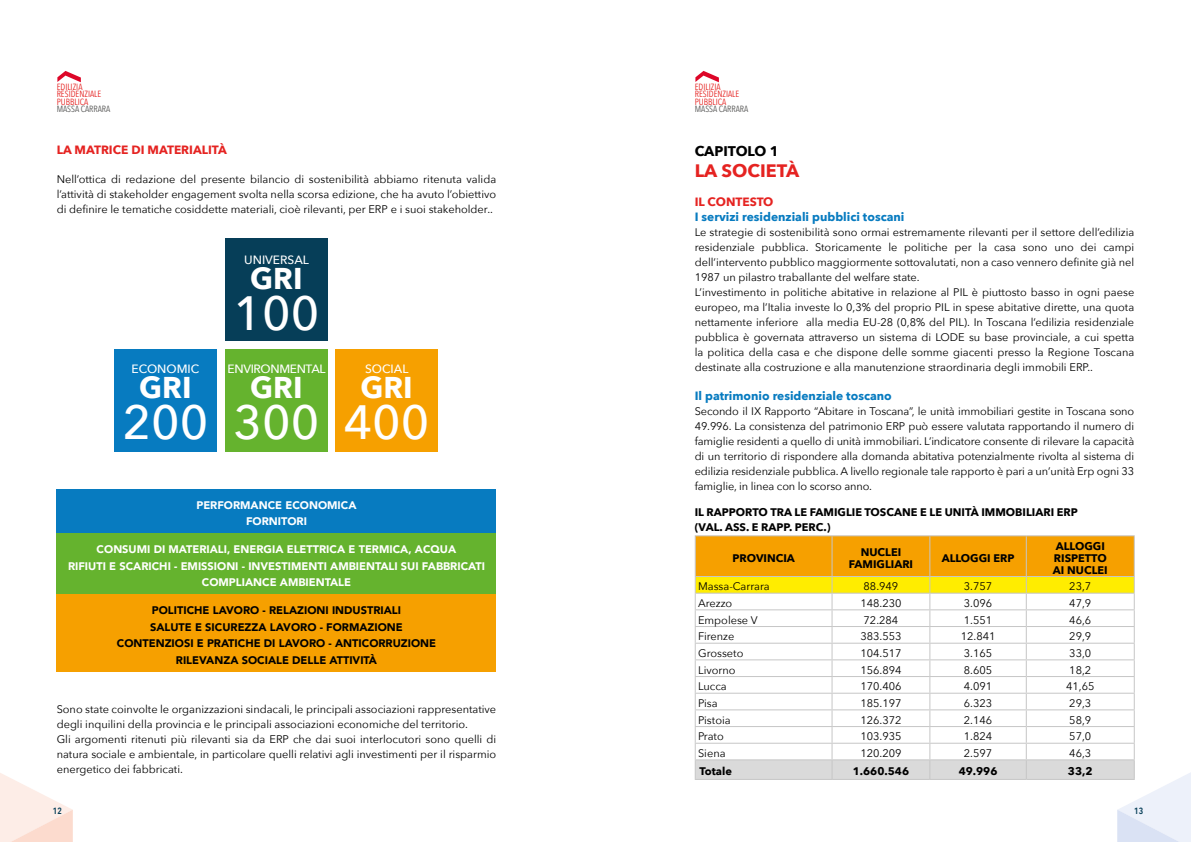
<style>
.page{position:relative;width:1191px;height:842px;background:#fff}
.page>*{position:absolute;margin:0;border:0;box-sizing:border-box;transform-origin:0 0}
.t1{font:500 48px "Avenir Next";color:#fff}
.t2{font:700 30px "Avenir Next";color:#fff}
.t3{font:700 18px "Avenir Next";color:#e52321}
.t4{font:700 14px "Avenir Next";color:#000}
.t5{font:700 12px "Avenir Next";color:#077bc0}
.t6{font:700 12px "Avenir Next";color:#e52321}
.t7{font:500 12px "Avenir Next";color:#fff}
.t8{font:500 12px "Avenir Next";letter-spacing:-.03em;color:#fff}
.t9{font:11px/15px "Avenir Next";color:#000;text-align:justify}
.t10{font:900 11px/16.5px "Avenir";color:#fff;text-align:center}
.t11{font:700 11px/12px "Avenir Next";color:#000}
.t12{font:900 11px/16.5px "Avenir";color:#000;text-align:center}
.t13{font:9px/7.5px "Avenir Next Condensed";color:#e52321}
.t14{font:9px "Avenir Next Condensed";color:#575756}
.t15{font:600 9px "Avenir Next Condensed";color:#063e58}
</style>
<div class="page">
<svg style="left:0;top:773px;width:73px;height:69px"></svg>
<svg style="left:57px;top:71px;width:24px;height:11px"></svg>
<svg style="left:695px;top:71px;width:24px;height:11px"></svg>
<div style="left:225px;top:238px;width:102px;height:102px;background:#063e58"></div>
<div style="left:114px;top:349px;width:102px;height:102px;background:#077bc0"></div>
<div style="left:225px;top:349px;width:102px;height:102px;background:#65b32e"></div>
<div style="left:335px;top:349px;width:102px;height:102px;background:#f6a000"></div>
<div style="left:57px;top:489px;width:439px;height:45px;background:#077bc0"></div>
<div style="left:57px;top:534px;width:439px;height:61px;background:#65b32e"></div>
<div style="left:57px;top:595px;width:439px;height:77px;background:#f6a000"></div>
<hr style="left:694px;top:535px;width:138px;height:1px;background:#c6c6c6">
<hr style="left:832px;top:535px;width:98px;height:1px;background:#c6c6c6">
<hr style="left:930px;top:535px;width:96px;height:1px;background:#c6c6c6">
<hr style="left:1026px;top:535px;width:108px;height:1px;background:#c6c6c6">
<svg style="left:694px;top:536px;width:497px;height:306px"></svg>
<hr style="left:694px;top:779px;width:138px;height:1px;background:#c6c6c6">
<hr style="left:832px;top:779px;width:98px;height:1px;background:#c6c6c6">
<hr style="left:930px;top:779px;width:96px;height:1px;background:#c6c6c6">
<hr style="left:1026px;top:779px;width:108px;height:1px;background:#c6c6c6">
<p class="t13" style="left:57px;top:83px;width:46px">EDILIZIA<br>RESIDENZIALE<br>PUBBLICA</p>
<p class="t14" style="left:57px;top:102px;width:55px">MASSA CARRARA</p>
<p class="t6" style="left:57px;top:139px;width:172px">LA MATRICE DI MATERIALITÀ</p>
<p class="t9" style="left:57px;top:171px;width:441px">Nell’ottica di redazione del presente bilancio di sostenibilità abbiamo ritenuta valida l’attività di stakeholder engagement svolta nella scorsa edizione, che ha avuto l’obiettivo di definire le tematiche cosiddette materiali, cioè rilevanti, per ERP e i suoi stakeholder..</p>
<p class="t7" style="left:131px;top:359px;width:69px">ECONOMIC</p>
<h2 class="t2" style="left:139px;top:362px;width:54px">GRI</h2>
<h1 class="t1" style="left:123px;top:382px;width:87px">200</h1>
<p class="t7" style="left:244px;top:249px;width:66px">UNIVERSAL</p>
<h2 class="t2" style="left:250px;top:252px;width:54px">GRI</h2>
<h1 class="t1" style="left:234px;top:272px;width:87px">100</h1>
<p class="t8" style="left:228px;top:359px;width:100px">ENVIRONMENTAL</p>
<h2 class="t2" style="left:250px;top:362px;width:54px">GRI</h2>
<h1 class="t1" style="left:234px;top:382px;width:87px">300</h1>
<p class="t7" style="left:365px;top:359px;width:45px">SOCIAL</p>
<h2 class="t2" style="left:360px;top:362px;width:54px">GRI</h2>
<h1 class="t1" style="left:344px;top:382px;width:87px">400</h1>
<p class="t10" style="left:196px;top:496px;width:162px">PERFORMANCE ECONOMICA<br>FORNITORI</p>
<p class="t10" style="left:68px;top:541px;width:418px">CONSUMI DI MATERIALI, ENERGIA ELETTRICA E TERMICA, ACQUA<br>RIFIUTI E SCARICHI - EMISSIONI - INVESTIMENTI AMBIENTALI SUI FABBRICATI<br>COMPLIANCE AMBIENTALE</p>
<p class="t12" style="left:117px;top:602px;width:321px">POLITICHE LAVORO - RELAZIONI INDUSTRIALI<br>SALUTE E SICUREZZA LAVORO - FORMAZIONE CONTENZIOSI E PRATICHE DI LAVORO - ANTICORRUZIONE RILEVANZA SOCIALE DELLE ATTIVITÀ</p>
<p class="t9" style="left:57px;top:701px;width:441px;text-align:left">Sono state coinvolte le organizzazioni sindacali, le principali associazioni rappresentative degli inquilini della provincia e le principali associazioni economiche del territorio.<br>Gli argomenti ritenuti più rilevanti sia da ERP che dai suoi interlocutori sono quelli di natura sociale e ambientale, in particolare quelli relativi agli investimenti per il risparmio energetico dei fabbricati.</p>
<p class="t13" style="left:694px;top:83px;width:46px">EDILIZIA<br>RESIDENZIALE<br>PUBBLICA</p>
<p class="t14" style="left:694px;top:102px;width:55px">MASSA CARRARA</p>
<p class="t4" style="left:694px;top:139px;width:86px">CAPITOLO 1</p>
<h3 class="t3" style="left:694px;top:155px;width:106px">LA SOCIETÀ</h3>
<p class="t6" style="left:694px;top:192px;width:80px">IL CONTESTO</p>
<p class="t5" style="left:694px;top:206px;width:211px">I servizi residenziali pubblici toscani</p>
<p class="t9" style="left:694px;top:224px;width:441px;text-align:left">Le strategie di sostenibilità sono ormai estremamente rilevanti per il settore dell’edilizia residenziale pubblica. Storicamente le politiche per la casa sono uno dei campi dell’intervento pubblico maggiormente sottovalutati, non a caso vennero definite già nel 1987 un pilastro traballante del welfare state.<br>L’investimento in politiche abitative in relazione al PIL è piuttosto basso in ogni paese europeo, ma l’Italia investe lo 0,3% del proprio PIL in spese abitative dirette, una quota nettamente inferiore alla media EU-28 (0,8% del PIL). In Toscana l’edilizia residenziale pubblica è governata attraverso un sistema di LODE su base provinciale, a cui spetta la politica della casa e che dispone delle somme giacenti presso la Regione Toscana destinate alla costruzione e alla manutenzione straordinaria degli immobili ERP..</p>
<p class="t5" style="left:694px;top:385px;width:198px">Il patrimonio residenziale toscano</p>
<p class="t9" style="left:694px;top:403px;width:441px">Secondo il IX Rapporto “Abitare in Toscana”, le unità immobiliari gestite in Toscana sono 49.996. La consistenza del patrimonio ERP può essere valutata rapportando il numero di famiglie residenti a quello di unità immobiliari. L’indicatore consente di rilevare la capacità di un territorio di rispondere alla domanda abitativa potenzialmente rivolta al sistema di edilizia residenziale pubblica. A livello regionale tale rapporto è pari a un’unità Erp ogni 33 famiglie, in linea con lo scorso anno.</p>
<p class="t11" style="left:694px;top:505px;width:385px;line-height:15px">IL RAPPORTO TRA LE FAMIGLIE TOSCANE E LE UNITÀ IMMOBILIARI ERP (VAL. ASS. E RAPP. PERC.)</p>
<p class="t11" style="left:732px;top:552px;width:64px">PROVINCIA</p>
<p class="t11" style="left:848px;top:546px;width:66px;text-align:center">NUCLEI<br>FAMIGLIARI</p>
<p class="t11" style="left:941px;top:552px;width:74px">ALLOGGI ERP</p>
<p class="t11" style="left:1053px;top:540px;width:56px">ALLOGGI<br>RISPETTO<br>AI NUCLEI</p>
<p class="t9" style="left:698px;top:578px;width:73px">Massa-Carrara</p>
<p class="t9" style="left:863px;top:578px;width:36px">88.949</p>
<p class="t9" style="left:964px;top:578px;width:30px">3.757</p>
<p class="t9" style="left:1069px;top:578px;width:23px">23,7</p>
<p class="t9" style="left:698px;top:595px;width:36px">Arezzo</p>
<p class="t9" style="left:860px;top:595px;width:43px">148.230</p>
<p class="t9" style="left:964px;top:595px;width:30px">3.096</p>
<p class="t9" style="left:1069px;top:595px;width:23px">47,9</p>
<p class="t9" style="left:698px;top:612px;width:61px">Empolese V</p>
<p class="t9" style="left:863px;top:612px;width:36px">72.284</p>
<p class="t9" style="left:964px;top:612px;width:30px">1.551</p>
<p class="t9" style="left:1069px;top:612px;width:23px">46,6</p>
<p class="t9" style="left:698px;top:628px;width:38px">Firenze</p>
<p class="t9" style="left:860px;top:628px;width:43px">383.553</p>
<p class="t9" style="left:960px;top:628px;width:36px">12.841</p>
<p class="t9" style="left:1069px;top:628px;width:23px">29,9</p>
<p class="t9" style="left:698px;top:645px;width:47px">Grosseto</p>
<p class="t9" style="left:860px;top:645px;width:43px">104.517</p>
<p class="t9" style="left:964px;top:645px;width:30px">3.165</p>
<p class="t9" style="left:1069px;top:645px;width:23px">33,0</p>
<p class="t9" style="left:698px;top:662px;width:39px">Livorno</p>
<p class="t9" style="left:860px;top:662px;width:43px">156.894</p>
<p class="t9" style="left:964px;top:662px;width:30px">8.605</p>
<p class="t9" style="left:1069px;top:662px;width:23px">18,2</p>
<p class="t9" style="left:698px;top:678px;width:30px">Lucca</p>
<p class="t9" style="left:860px;top:678px;width:43px">170.406</p>
<p class="t9" style="left:964px;top:678px;width:30px">4.091</p>
<p class="t9" style="left:1066px;top:678px;width:30px">41,65</p>
<p class="t9" style="left:698px;top:695px;width:21px">Pisa</p>
<p class="t9" style="left:860px;top:695px;width:43px">185.197</p>
<p class="t9" style="left:964px;top:695px;width:30px">6.323</p>
<p class="t9" style="left:1069px;top:695px;width:23px">29,3</p>
<p class="t9" style="left:698px;top:712px;width:34px">Pistoia</p>
<p class="t9" style="left:860px;top:712px;width:43px">126.372</p>
<p class="t9" style="left:964px;top:712px;width:30px">2.146</p>
<p class="t9" style="left:1069px;top:712px;width:23px">58,9</p>
<p class="t9" style="left:698px;top:728px;width:27px">Prato</p>
<p class="t9" style="left:860px;top:728px;width:43px">103.935</p>
<p class="t9" style="left:964px;top:728px;width:30px">1.824</p>
<p class="t9" style="left:1069px;top:728px;width:23px">57,0</p>
<p class="t9" style="left:698px;top:745px;width:29px">Siena</p>
<p class="t9" style="left:860px;top:745px;width:43px">120.209</p>
<p class="t9" style="left:964px;top:745px;width:30px">2.597</p>
<p class="t9" style="left:1069px;top:745px;width:23px">46,3</p>
<p class="t11" style="left:699px;top:765px;width:34px">Totale</p>
<p class="t11" style="left:852px;top:765px;width:58px">1.660.546</p>
<p class="t11" style="left:958px;top:765px;width:40px">49.996</p>
<p class="t11" style="left:1068px;top:765px;width:26px">33,2</p>
<p class="t15" style="left:53px;top:803px;width:10px">12</p>
<p class="t15" style="left:1134px;top:803px;width:10px">13</p>
</div>
